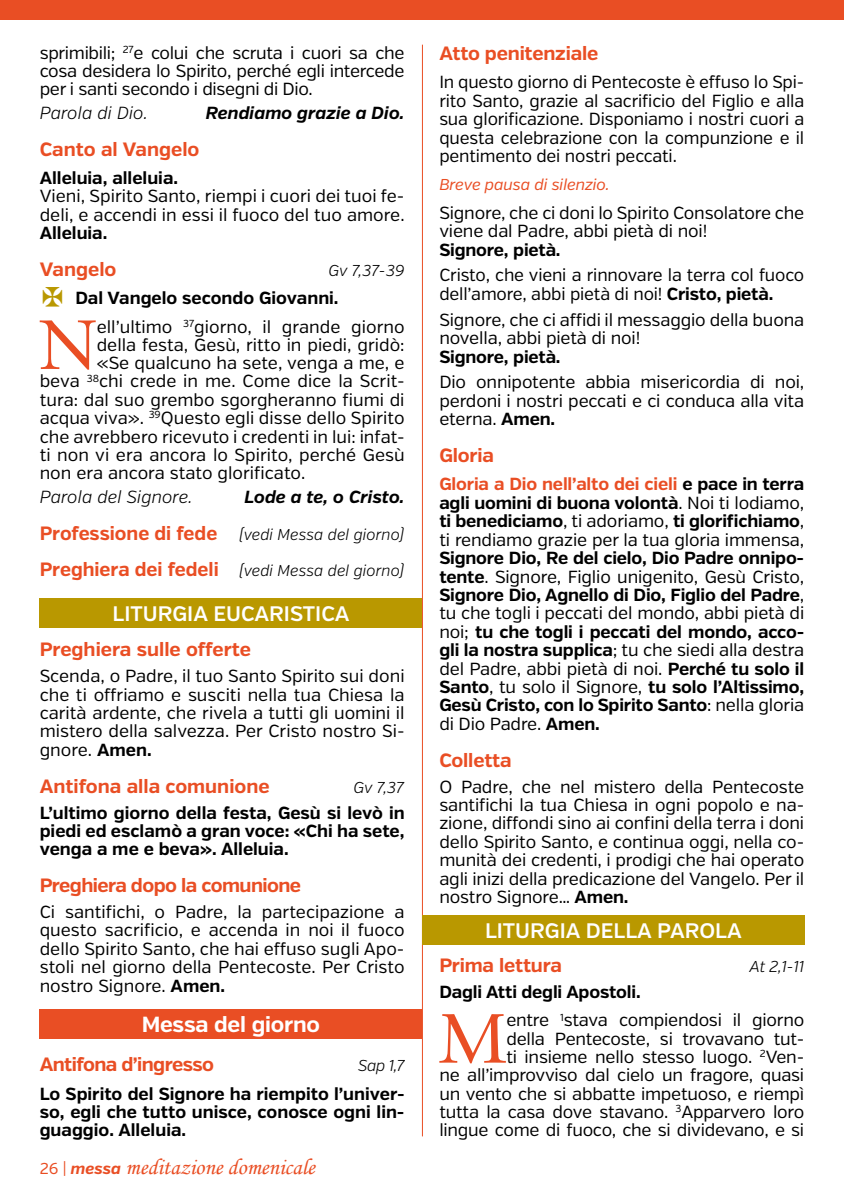
<style>
.page{position:relative;width:844px;height:1191px;background:#fff}
.page>*{position:absolute;margin:0;border:0;box-sizing:border-box;transform-origin:0 0}
.t1{font:69.65px "Sabon";color:#e94e24}
.t2{font:22.75px "Monotype Corsiva";color:#e94e24}
.t3{font:700 21.88px "Verb";letter-spacing:-.01em;color:#fff}
.t4{font:600 21px "Verb";color:#fff}
.t5{font:700 19.25px "Verb";letter-spacing:-.01em;color:#e94e24}
.t6{font:700 19.25px "Verb";letter-spacing:-.03em;color:#e94e24}
.t7{font:17.5px/18.4px "Verb";letter-spacing:-.01em;color:#000;text-align:justify}
.t8{font:700 17.5px/18.4px "Verb";color:#000;text-align:justify}
.t9{font:italic 700 17.5px "Verb";color:#000}
.t10{font:italic 300 17.5px "Verb";color:#000}
.t11{font:italic 300 15.75px "Verb";color:#000}
.t12{font:italic 15.75px "Verb";letter-spacing:-.01em;color:#e94e24}
.s1{font-weight:700;font-style:normal;font-size:19.25px;color:#e94e24}
.s2{font-weight:700}
.s3{font-family:"Verb";font-size:15.75px}
.s4{font-family:"Verb";font-weight:700;font-style:italic;font-size:15.75px}
.s5{font-weight:700;color:#e94e24}
.s6{font-weight:400}
</style>
<div class="page">
<hr style="left:422px;top:45px;width:1px;height:1091px;background:#e94e24">
<div style="left:40px;top:598px;width:382px;height:30px;background:#b99800"></div>
<div style="left:40px;top:1009px;width:382px;height:30px;background:#e94e24"></div>
<div style="left:422px;top:915px;width:382px;height:30px;background:#b99800"></div>
<div style="left:0;top:0;width:843px;height:20px;background:#e94e24"></div>
<p class="t7" style="left:40px;top:44px;width:366px">sprimibili; <sup>27</sup>e colui che scruta i cuori sa che cosa desidera lo Spirito, perché egli intercede per i santi secondo i disegni di Dio.</p>
<p class="t10" style="left:40px;top:102px;width:110px">Parola di Dio.</p>
<p class="t9" style="left:206px;top:102px;width:200px">Rendiamo grazie a Dio.</p>
<p class="t5" style="left:40px;top:137px;width:161px">Canto al Vangelo</p>
<p class="t8" style="left:40px;top:169px;width:140px">Alleluia, alleluia.</p>
<p class="t7" style="left:40px;top:187px;width:366px">Vieni, Spirito Santo, riempi i cuori dei tuoi fe&shy;deli, e accendi in essi il fuoco del tuo amore.</p>
<p class="t8" style="left:40px;top:224px;width:69px">Alleluia.</p>
<p class="t5" style="left:40px;top:257px;width:78px">Vangelo</p>
<p class="t11" style="left:328px;top:261px;width:78px">Gv 7,37-39</p>
<p class="t8" style="left:75px;top:289px;width:264px">Dal Vangelo secondo Giovanni.</p>
<h1 class="t1" style="left:39px;top:303px;width:60px">N</h1>
<p class="t7" style="left:97px;top:317px;width:309px">ell’ultimo <sup>37</sup>giorno, il grande giorno</p>
<p class="t7" style="left:97px;top:336px;width:309px">della festa, Gesù, ritto in piedi, gridò:</p>
<p class="t7" style="left:97px;top:354px;width:309px">«Se qualcuno ha sete, venga a me, e</p>
<p class="t7" style="left:40px;top:372px;width:366px">beva <sup>38</sup>chi crede in me. Come dice la Scrit-</p>
<p class="t7" style="left:40px;top:391px;width:366px">tura: dal suo grembo sgorgheranno fiumi di</p>
<p class="t7" style="left:40px;top:409px;width:366px">acqua viva». <sup>39</sup>Questo egli disse dello Spirito</p>
<p class="t7" style="left:40px;top:427px;width:366px">che avrebbero ricevuto i credenti in lui: infat-</p>
<p class="t7" style="left:40px;top:446px;width:366px">ti non vi era ancora lo Spirito, perché Gesù</p>
<p class="t7" style="left:40px;top:464px;width:267px">non era ancora stato glorificato.</p>
<p class="t10" style="left:40px;top:486px;width:154px">Parola del Signore.</p>
<p class="t9" style="left:244px;top:486px;width:161px">Lode a te, o Cristo.</p>
<p class="t11" style="left:40px;top:525px;width:366px"><span class="s1">Professione di fede</span> (vedi Messa del giorno)</p>
<p class="t11" style="left:40px;top:561px;width:366px"><span class="s1">Preghiera dei fedeli</span> (vedi Messa del giorno)</p>
<p class="t4" style="left:113px;top:601px;width:238px">LITURGIA EUCARISTICA</p>
<p class="t5" style="left:40px;top:638px;width:213px">Preghiera sulle offerte</p>
<p class="t7" style="left:40px;top:667px;width:366px">Scenda, o Padre, il tuo Santo Spirito sui doni che ti offriamo e susciti nella tua Chiesa la carità ardente, che rivela a tutti gli uomini il mistero della salvezza. Per Cristo nostro Si&shy;gnore. <span class="s2">Amen.</span></p>
<p class="t5" style="left:40px;top:774px;width:231px">Antifona alla comunione</p>
<p class="t11" style="left:353px;top:778px;width:52px">Gv 7,37</p>
<p class="t8" style="left:40px;top:803px;width:366px">L’ultimo giorno della festa, Gesù si levò in piedi ed esclamò a gran voce: «Chi ha sete, venga a me e beva». Alleluia.</p>
<p class="t6" style="left:40px;top:873px;width:263px">Preghiera dopo la comunione</p>
<p class="t7" style="left:40px;top:903px;width:366px">Ci santifichi, o Padre, la partecipazione a questo sacrificio, e accenda in noi il fuoco dello Spirito Santo, che hai effuso sugli Apo&shy;stoli nel giorno della Pentecoste. Per Cristo nostro Signore. <span class="s2">Amen.</span></p>
<p class="t3" style="left:142px;top:1011px;width:180px">Messa del giorno</p>
<p class="t6" style="left:40px;top:1052px;width:176px">Antifona d’ingresso</p>
<p class="t11" style="left:358px;top:1056px;width:48px">Sap 1,7</p>
<p class="t8" style="left:40px;top:1084px;width:366px">Lo Spirito del Signore ha riempito l’univer&shy;so, egli che tutto unisce, conosce ogni lin&shy;guaggio. Alleluia.</p>
<h2 class="t2" style="left:40px;top:1153px;width:277px"><span class="s3">26 |</span> <span class="s4">messa</span> meditazione domenicale</h2>
<p class="t5" style="left:439px;top:42px;width:160px">Atto penitenziale</p>
<p class="t7" style="left:439px;top:73px;width:366px">In questo giorno di Pentecoste è effuso lo Spi&shy;rito Santo, grazie al sacrificio del Figlio e alla sua glorificazione. Disponiamo i nostri cuori a questa celebrazione con la compunzione e il pentimento dei nostri peccati.</p>
<p class="t12" style="left:439px;top:175px;width:172px">Breve pausa di silenzio.</p>
<p class="t7" style="left:439px;top:204px;width:366px">Signore, che ci doni lo Spirito Consolatore che viene dal Padre, abbi pietà di noi!</p>
<p class="t8" style="left:439px;top:241px;width:123px">Signore, pietà.</p>
<p class="t7" style="left:439px;top:266px;width:366px">Cristo, che vieni a rinnovare la terra col fuoco dell’amore, abbi pietà di noi! <span class="s2">Cristo, pietà.</span></p>
<p class="t7" style="left:439px;top:311px;width:366px">Signore, che ci affidi il messaggio della buona novella, abbi pietà di noi!</p>
<p class="t8" style="left:439px;top:347px;width:123px">Signore, pietà.</p>
<p class="t7" style="left:439px;top:373px;width:366px">Dio onnipotente abbia misericordia di noi, perdoni i nostri peccati e ci conduca alla vita eterna. <span class="s2">Amen.</span></p>
<p class="t5" style="left:439px;top:444px;width:56px">Gloria</p>
<p class="t7" style="left:439px;top:475px;width:366px"><span class="s5">Gloria a Dio nell’alto dei cieli</span> <span class="s2">e pace in terra agli uomini di buona volontà</span>. Noi ti lodiamo, <span class="s2">ti benediciamo</span>, ti adoriamo, <span class="s2">ti glorifichiamo</span>, ti rendiamo grazie per la tua gloria immensa,</p>
<p class="t8" style="left:439px;top:549px;width:366px">Signore Dio, Re del cielo, Dio Padre onnipo&shy;tente<span class="s6">. Signore, Figlio unigenito, Gesù Cristo, </span>Signore Dio, Agnello di Dio, Figlio del Padre<span class="s6">, tu che togli i peccati del mondo, abbi pietà di noi;</span> tu che togli i peccati del mondo, acco&shy;gli la nostra supplica<span class="s6">; tu che siedi alla destra del Padre, abbi pietà di noi.</span> Perché tu solo il Santo<span class="s6">, tu solo il Signore,</span> tu solo l’Altissimo, Gesù Cristo, con lo Spirito Santo<span class="s6">: nella gloria di Dio Padre.</span> Amen.</p>
<p class="t5" style="left:439px;top:748px;width:74px">Colletta</p>
<p class="t7" style="left:439px;top:777px;width:366px">O Padre, che nel mistero della Pentecoste santifichi la tua Chiesa in ogni popolo e na&shy;zione, diffondi sino ai confini della terra i doni dello Spirito Santo, e continua oggi, nella co&shy;munità dei credenti, i prodigi che hai operato agli inizi della predicazione del Vangelo. Per il nostro Signore… <span class="s2">Amen.</span></p>
<p class="t4" style="left:485px;top:918px;width:258px">LITURGIA DELLA PAROLA</p>
<p class="t5" style="left:439px;top:953px;width:124px">Prima lettura</p>
<p class="t11" style="left:749px;top:957px;width:56px">At 2,1-11</p>
<p class="t8" style="left:439px;top:983px;width:203px">Dagli Atti degli Apostoli.</p>
<h1 class="t1" style="left:437px;top:997px;width:71px">M</h1>
<p class="t7" style="left:439px;top:1011px;width:366px;text-align:right">entre <sup>1</sup>stava compiendosi il giorno<br>della Pentecoste, si trovavano tut-<br>ti insieme nello stesso luogo. <sup>2</sup>Ven-<br>ne all’improvviso dal cielo un fragore, quasi un vento che si abbatte impetuoso, e riempì tutta la casa dove stavano. <sup>3</sup>Apparvero loro lingue come di fuoco, che si dividevano, e si</p>
</div>
